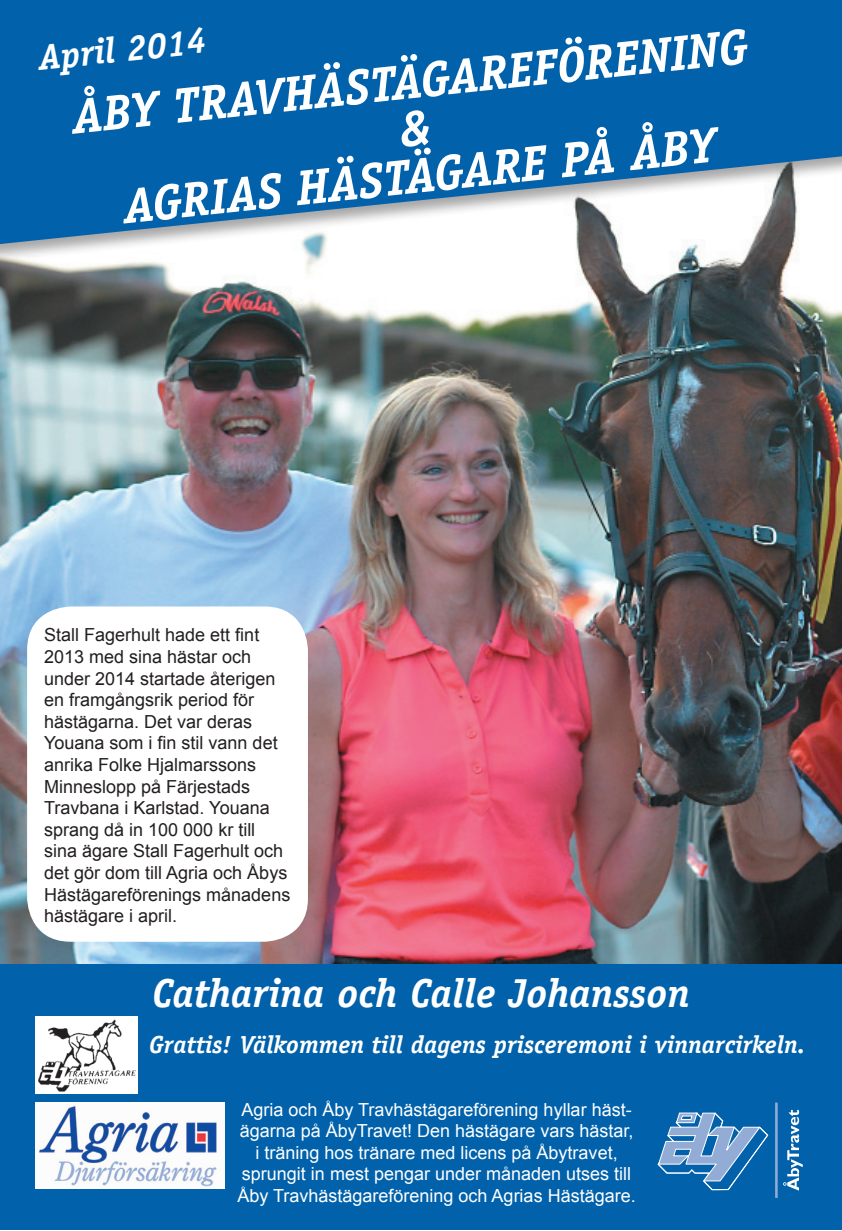
<style>
.page{position:relative;width:842px;height:1231px;background:#fff}
.page>*{position:absolute;margin:0;border:0;box-sizing:border-box;transform-origin:0 0}
.t1{font:italic 700 49.5px/47.2px "Officina Serif Std";color:#fff;text-align:center}
.t2{font:italic 700 40.5px "Officina Serif Std";color:#fff}
.t3{font:italic 700 36px "Officina Serif Std";color:#fff}
.t4{font:italic 700 24.75px "Officina Serif Std";color:#fff}
.t5{font:18px/21.6px "Arial";color:#231f20}
.t6{font:18px/21.6px "Arial";color:#fff;text-align:center}
</style>
<div class="page">
<img style="left:0;top:281px;width:842px;height:683px">
<div style="left:0;top:964px;width:842px;height:266px;background:#0161aa"></div>
<div style="left:0;top:0;width:842px;height:281px;background:#231f20;opacity:.4"></div>
<svg style="left:0;top:0;width:842px;height:244px;background:#2978b3"></svg>
<hr style="left:775px;top:1103px;width:3px;height:94px;background:#93acd6">
<svg style="left:783px;top:1110px;width:20px;height:81px"></svg>
<svg style="left:657px;top:1112px;width:112px;height:79px"></svg>
<img style="left:35px;top:1102px;width:190px;height:87px">
<div style="left:27px;top:606px;width:281px;height:336px;background:#fff;border-radius:44px"></div>
<img style="left:35px;top:1016px;width:103px;height:77px">
<h3 class="t3" style="left:36px;top:37px;width:170px;rotate:-6deg">April 2014</h3>
<h1 class="t1" style="left:70px;top:94px;width:681px;rotate:-6deg">ÅBY TRAVHÄSTÄGAREFÖRENING &amp;<br>AGRIAS HÄSTÄGARE PÅ ÅBY</h1>
<p class="t5" style="left:44px;top:624px;width:248px">Stall Fagerhult hade ett fint<br>2013 med sina hästar och under 2014 startade återigen en framgångsrik period för hästägarna. Det var deras<br>Youana som i fin stil vann det anrika Folke Hjalmarssons<br>Minneslopp på Färjestads<br>Travbana i Karlstad. Youana sprang då in 100 000 kr till sina ägare Stall Fagerhult och det gör dom till Agria och Åbys<br>Hästägareförenings månadens hästägare i april.</p>
<h2 class="t2" style="left:152px;top:969px;width:539px">Catharina och Calle Johansson</h2>
<h3 class="t4" style="left:149px;top:1030px;width:658px">Grattis! Välkommen till dagens prisceremoni i vinnarcirkeln.</h3>
<p class="t6" style="left:237px;top:1099px;width:400px">Agria och Åby Travhästägareförening hyllar häst&shy;ägarna på ÅbyTravet! Den hästägare vars hästar, i träning hos tränare med licens på Åbytravet, sprungit in mest pengar under månaden utses till Åby Travhästägareförening och Agrias Hästägare.</p>
</div>
